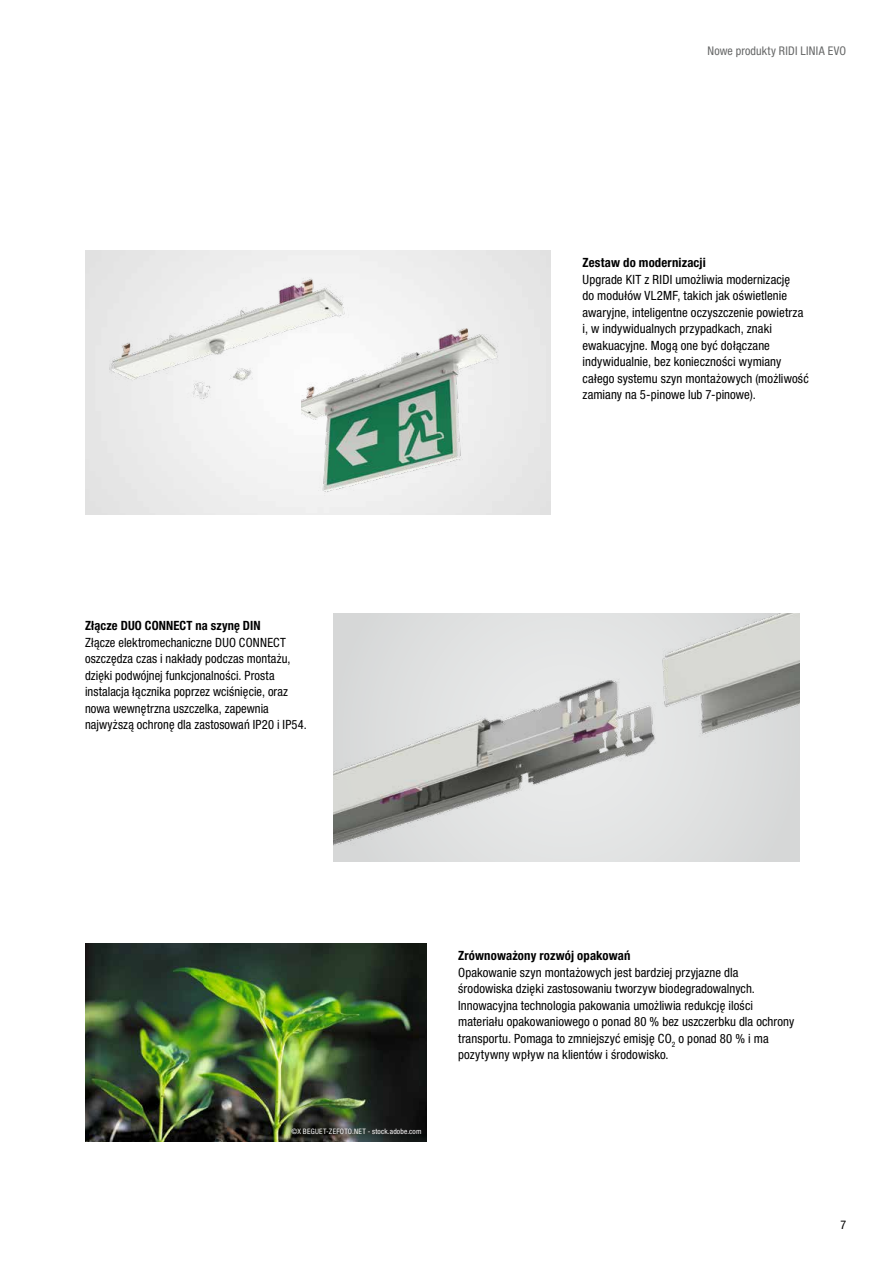
<style>
.page{position:relative;width:893px;height:1263px;background:#fff}
.page>*{position:absolute;margin:0;border:0;box-sizing:border-box;transform-origin:0 0}
.t1{font:condensed 12.75px/16.5px "Helvetica Neue LT Pro";letter-spacing:.005em;color:#000}
.t2{font:700 condensed 12.75px "Helvetica Neue LT Pro";letter-spacing:.01em;color:#000}
.t3{font:condensed 12px "Helvetica Neue LT Pro";letter-spacing:.02em;color:#676868}
.t4{font:condensed 12px "Helvetica Neue LT Pro";color:#000}
.t5{font:condensed 7.5px "Helvetica Neue LT Pro";letter-spacing:.025em;color:#fff}
</style>
<div class="page">
<img style="left:334px;top:614px;width:465px;height:247px">
<img style="left:105px;top:267px;width:265px;height:138px">
<img style="left:302px;top:322px;width:219px;height:173px">
<img style="left:85px;top:944px;width:341px;height:198px">
<p class="t3" style="left:707px;top:44px;width:140px">Nowe produkty RIDI LINIA EVO</p>
<p class="t2" style="left:583px;top:255px;width:125px">Zestaw do modernizacji</p>
<p class="t1" style="left:583px;top:271px;width:228px">Upgrade KIT z RIDI umożliwia modernizację<br>do modułów VL2MF, takich jak oświetlenie awaryjne, inteligentne oczyszczenie powietrza i, w indywidualnych przypadkach, znaki ewakuacyjne. Mogą one być dołączane indywidualnie, bez konieczności wymiany całego systemu szyn montażowych (możliwość zamiany na 5-pinowe lub 7-pinowe).</p>
<p class="t2" style="left:85px;top:618px;width:177px">Złącze DUO CONNECT na szynę DIN</p>
<p class="t1" style="left:85px;top:634px;width:223px">Złącze elektromechaniczne DUO CONNECT oszczędza czas i nakłady podczas montażu, dzięki podwójnej funkcjonalności. Prosta instalacja łącznika poprzez wciśnięcie, oraz nowa wewnętrzna uszczelka, zapewnia najwyższą ochronę dla zastosowań IP20 i IP54.</p>
<p class="t5" style="left:291px;top:1127px;width:132px">©X BEGUET-ZEFOTO.NET - stock.adobe.com</p>
<p class="t2" style="left:458px;top:948px;width:174px">Zrównoważony rozwój opakowań</p>
<p class="t1" style="left:458px;top:964px;width:338px">Opakowanie szyn montażowych jest bardziej przyjazne dla środowiska dzięki zastosowaniu tworzyw biodegradowalnych.<br>Innowacyjna technologia pakowania umożliwia redukcję ilości materiału opakowaniowego o ponad 80 % bez uszczerbku dla ochrony transportu. Pomaga to zmniejszyć emisję CO<sub>2</sub> o ponad 80 % i ma pozytywny wpływ na klientów i środowisko.</p>
<p class="t4" style="left:840px;top:1218px;width:7px">7</p>
</div>
